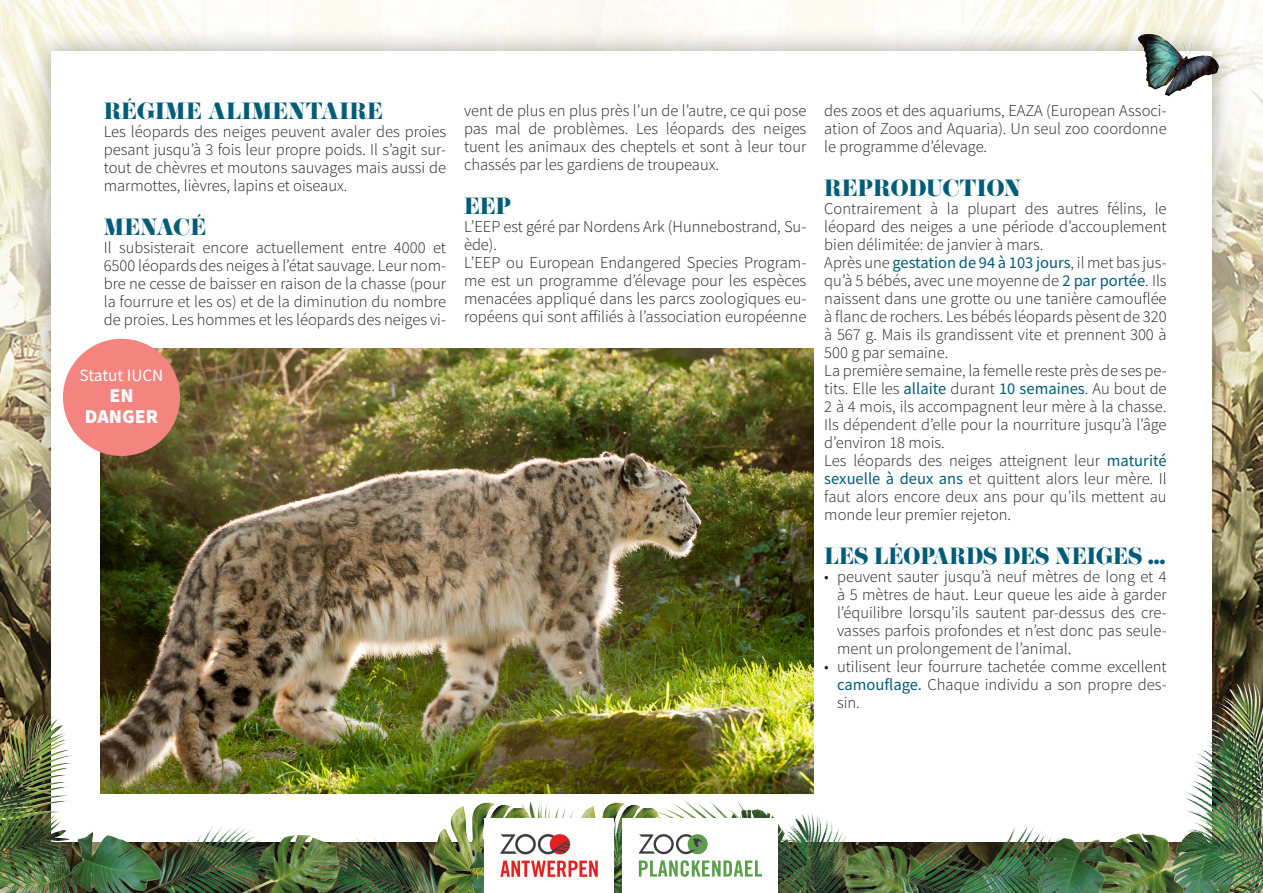
<style>
.page{position:relative;width:1263px;height:893px;background:#fff}
.page>*{position:absolute;margin:0;border:0;box-sizing:border-box;transform-origin:0 0}
.t1{font:20.55px "Eloquent JF Regular Pro";color:#015c79}
.t2{font:20.55px "Eloquent JF Regular Pro";color:#015c79;scale:.95 1}
.t3{font:900 19.65px "Source Sans Pro";color:#fff}
.t4{font:17.25px "Source Sans Pro";color:#fff}
.t5{font:300 16.5px/18px "Source Sans Pro";color:#231f20;text-align:justify}
.s1{font-weight:400;color:#015c79}
</style>
<div class="page">
<img style="left:0;top:0;width:605px;height:759px">
<img style="left:605px;top:0;width:658px;height:713px">
<div style="left:27px;top:27px;width:1209px;height:839px;background:#231f20;opacity:.38"></div>
<div style="left:51px;top:51px;width:1161px;height:791px;background:#fff"></div>
<img style="left:1136px;top:33px;width:84px;height:63px">
<img style="left:1218px;top:683px;width:37px;height:30px">
<img style="left:608px;top:801px;width:107px;height:7px">
<img style="left:479px;top:802px;width:129px;height:6px">
<img style="left:342px;top:805px;width:138px;height:88px">
<img style="left:605px;top:808px;width:25px;height:28px">
<img style="left:5px;top:715px;width:25px;height:44px">
<img style="left:630px;top:808px;width:80px;height:10px">
<img style="left:1195px;top:713px;width:68px;height:65px">
<img style="left:1110px;top:833px;width:56px;height:60px">
<img style="left:77px;top:832px;width:34px;height:61px">
<img style="left:74px;top:841px;width:10px;height:52px">
<img style="left:288px;top:835px;width:54px;height:58px">
<img style="left:111px;top:826px;width:177px;height:67px">
<img style="left:461px;top:807px;width:144px;height:86px">
<img style="left:710px;top:806px;width:43px;height:12px">
<img style="left:613px;top:836px;width:10px;height:57px">
<img style="left:1166px;top:778px;width:97px;height:115px">
<img style="left:1024px;top:826px;width:11px;height:67px">
<img style="left:1035px;top:829px;width:75px;height:64px">
<img style="left:880px;top:826px;width:144px;height:67px">
<img style="left:0;top:759px;width:74px;height:134px">
<img style="left:753px;top:809px;width:127px;height:84px">
<div style="left:623px;top:818px;width:155px;height:75px;background:#fff"></div>
<svg style="left:639px;top:860px;width:123px;height:17px"></svg>
<svg style="left:639px;top:834px;width:69px;height:20px"></svg>
<img style="left:485px;top:818px;width:128px;height:75px">
<img style="left:101px;top:349px;width:712px;height:445px">
<div style="left:63px;top:339px;width:117px;height:117px;background:#f38480;border-radius:50%"></div>
<p class="t1" style="left:104px;top:100px;width:280px">RÉGIME ALIMENTAIRE</p>
<p class="t5" style="left:104px;top:123px;width:344px">Les léopards des neiges peuvent avaler des proies pesant jusqu’à 3 fois leur propre poids. Il s’agit sur&shy;tout de chèvres et moutons sauvages mais aussi de marmottes, lièvres, lapins et oiseaux.</p>
<p class="t1" style="left:104px;top:216px;width:104px">MENACÉ</p>
<p class="t5" style="left:104px;top:239px;width:344px">Il subsisterait encore actuellement entre 4000 et 6500 léopards des neiges à l’état sauvage. Leur nom&shy;bre ne cesse de baisser en raison de la chasse (pour la fourrure et les os) et de la diminution du nombre de proies. Les hommes et les léopards des neiges vi-</p>
<p class="t4" style="left:80px;top:365px;width:85px">Statut IUCN</p>
<p class="t3" style="left:109px;top:382px;width:26px">EN</p>
<p class="t3" style="left:85px;top:403px;width:75px">DANGER</p>
<p class="t5" style="left:464px;top:101px;width:344px">vent de plus en plus près l’un de l’autre, ce qui pose pas mal de problèmes. Les léopards des neiges tuent les animaux des cheptels et sont à leur tour chassés par les gardiens de troupeaux.</p>
<p class="t1" style="left:464px;top:195px;width:49px">EEP</p>
<p class="t5" style="left:464px;top:217px;width:344px">L’EEP est géré par Nordens Ark (Hunnebostrand, Su&shy;ède).</p>
<p class="t5" style="left:464px;top:253px;width:344px">L’EEP ou European Endangered Species Program&shy;me est un programme d’élevage pour les espèces menacées appliqué dans les parcs zoologiques eu&shy;ropéens qui sont affiliés à l’association européenne</p>
<p class="t5" style="left:824px;top:101px;width:344px">des zoos et des aquariums, EAZA (European Associ&shy;ation of Zoos and Aquaria). Un seul zoo coordonne le programme d’élevage.</p>
<p class="t1" style="left:824px;top:177px;width:199px">REPRODUCTION</p>
<p class="t5" style="left:824px;top:199px;width:344px">Contrairement à la plupart des autres félins, le léopard des neiges a une période d’accouplement bien délimitée: de janvier à mars.</p>
<p class="t5" style="left:824px;top:253px;width:344px">Après une <span class="s1">gestation de 94 à 103 jours</span>, il met bas jus&shy;qu’à 5 bébés, avec une moyenne de <span class="s1">2 par portée</span>. Ils naissent dans une grotte ou une tanière camouflée à flanc de rochers. Les bébés léopards pèsent de 320 à 567 g. Mais ils grandissent vite et prennent 300 à 500 g par semaine.</p>
<p class="t5" style="left:824px;top:361px;width:344px">La première semaine, la femelle reste près de ses pe&shy;tits. Elle les <span class="s1">allaite</span> durant <span class="s1">10 semaines</span>. Au bout de 2 à 4 mois, ils accompagnent leur mère à la chasse.<br>Ils dépendent d’elle pour la nourriture jusqu’à l’âge d’environ 18 mois.</p>
<p class="t5" style="left:824px;top:451px;width:344px">Les léopards des neiges atteignent leur <span class="s1">maturité sexuelle à deux ans</span> et quittent alors leur mère. Il faut alors encore deux ans pour qu’ils mettent au monde leur premier rejeton.</p>
<p class="t2" style="left:824px;top:545px;width:361px">LES LÉOPARDS DES NEIGES ...</p>
<p class="t5" style="left:837px;top:567px;width:331px;text-indent:-13px">• peuvent sauter jusqu’à neuf mètres de long et 4 à 5 mètres de haut. Leur queue les aide à garder l’équilibre lorsqu’ils sautent par-dessus des cre&shy;vasses parfois profondes et n’est donc pas seule&shy;ment un prolongement de l’animal.</p>
<p class="t5" style="left:837px;top:657px;width:331px;text-indent:-13px">• utilisent leur fourrure tachetée comme excellent <span class="s1">camouflage.</span> Chaque individu a son propre des&shy;sin.</p>
</div>
